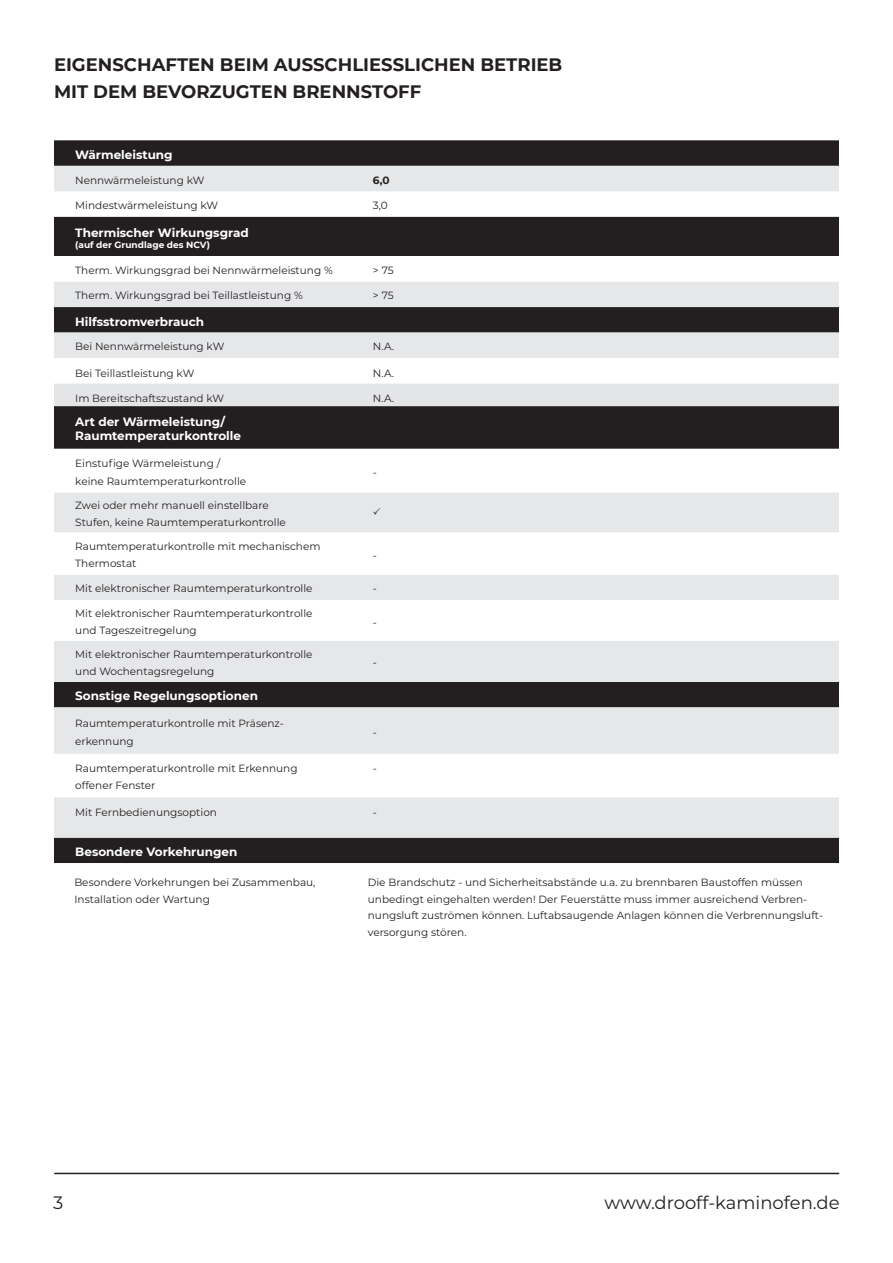
<style>
.page{position:relative;width:893px;height:1263px;background:#fff}
.page>*{position:absolute;margin:0;border:0;box-sizing:border-box;transform-origin:0 0}
.t1{font:700 18px/27px "Montserrat";color:#231f20}
.t2{font:18px "Montserrat";color:#231f20}
.t3{font:700 12px/14.4px "Montserrat";color:#fff}
.t4{font:10.5px/16.5px "Montserrat";color:#231f20}
.t5{font:700 10.5px "Montserrat";color:#231f20}
.t6{font:700 9px "Montserrat";color:#fff}
</style>
<div class="page">
<hr style="left:54px;top:1173px;width:785px;height:1px;background:#231f20">
<div style="left:54px;top:140px;width:785px;height:723px;background:#231f20"></div>
<svg style="left:54px;top:166px;width:785px;height:672px;fill:#e6e7e9"></svg>
<svg style="left:54px;top:256px;width:785px;height:319px"></svg>
<div style="left:54px;top:384px;width:785px;height:22px;background:#e4e5e7"></div>
<svg style="left:54px;top:600px;width:785px;height:41px"></svg>
<svg style="left:590px;top:256px;width:1px;height:26px"></svg>
<svg style="left:374px;top:508px;width:7px;height:7px"></svg>
<h1 class="t1" style="left:54px;top:51px;width:510px">EIGENSCHAFTEN BEIM AUSSCHLIESSLICHEN BETRIEB<br>MIT DEM BEVORZUGTEN BRENNSTOFF</h1>
<p class="t3" style="left:75px;top:147px;width:99px">Wärmeleistung</p>
<p class="t4" style="left:75px;top:171px;width:131px">Nennwärmeleistung kW</p>
<p class="t5" style="left:373px;top:172px;width:18px">6,0</p>
<p class="t4" style="left:75px;top:197px;width:145px">Mindestwärmeleistung kW</p>
<p class="t4" style="left:373px;top:197px;width:16px">3,0</p>
<p class="t3" style="left:75px;top:225px;width:175px">Thermischer Wirkungsgrad</p>
<p class="t6" style="left:75px;top:238px;width:136px">(auf der Grundlage des NCV)</p>
<p class="t4" style="left:75px;top:261px;width:259px">Therm. Wirkungsgrad bei Nennwärmeleistung %</p>
<p class="t4" style="left:373px;top:261px;width:22px">&gt; 75</p>
<p class="t4" style="left:75px;top:287px;width:229px">Therm. Wirkungsgrad bei Teillastleistung %</p>
<p class="t4" style="left:373px;top:287px;width:22px">&gt; 75</p>
<p class="t3" style="left:75px;top:314px;width:130px">Hilfsstromverbrauch</p>
<p class="t4" style="left:75px;top:338px;width:151px">Bei Nennwärmeleistung kW</p>
<p class="t4" style="left:373px;top:338px;width:23px">N.A.</p>
<p class="t4" style="left:75px;top:364px;width:121px">Bei Teillastleistung kW</p>
<p class="t4" style="left:373px;top:364px;width:23px">N.A.</p>
<p class="t4" style="left:75px;top:390px;width:150px">Im Bereitschaftszustand kW</p>
<p class="t4" style="left:373px;top:390px;width:23px">N.A.</p>
<p class="t3" style="left:75px;top:414px;width:167px">Art der Wärmeleistung/<br>Raumtemperaturkontrolle</p>
<p class="t4" style="left:75px;top:454px;width:172px;line-height:18px">Einstufige Wärmeleistung / keine Raumtemperaturkontrolle</p>
<p class="t4" style="left:373px;top:463px;width:6px">-</p>
<p class="t4" style="left:75px;top:497px;width:212px">Zwei oder mehr manuell einstellbare<br>Stufen, keine Raumtemperaturkontrolle</p>
<p class="t4" style="left:75px;top:538px;width:247px">Raumtemperaturkontrolle mit mechanischem<br>Thermostat</p>
<p class="t4" style="left:373px;top:546px;width:6px">-</p>
<p class="t4" style="left:75px;top:580px;width:239px">Mit elektronischer Raumtemperaturkontrolle</p>
<p class="t4" style="left:373px;top:580px;width:6px">-</p>
<p class="t4" style="left:75px;top:605px;width:239px">Mit elektronischer Raumtemperaturkontrolle und Tageszeitregelung</p>
<p class="t4" style="left:373px;top:613px;width:6px">-</p>
<p class="t4" style="left:75px;top:646px;width:239px">Mit elektronischer Raumtemperaturkontrolle und Wochentagsregelung</p>
<p class="t3" style="left:75px;top:688px;width:184px">Sonstige Regelungsoptionen</p>
<p class="t4" style="left:75px;top:713px;width:210px;line-height:18px">Raumtemperaturkontrolle mit Präsenz&shy;erkennung</p>
<p class="t4" style="left:373px;top:654px;width:6px">-</p>
<p class="t4" style="left:373px;top:723px;width:6px">-</p>
<p class="t4" style="left:75px;top:760px;width:224px">Raumtemperaturkontrolle mit Erkennung offener Fenster</p>
<p class="t4" style="left:373px;top:760px;width:6px">-</p>
<p class="t4" style="left:75px;top:804px;width:143px">Mit Fernbedienungsoption</p>
<p class="t4" style="left:373px;top:804px;width:6px">-</p>
<p class="t3" style="left:75px;top:844px;width:164px">Besondere Vorkehrungen</p>
<p class="t4" style="left:368px;top:874px;width:457px">Die Brandschutz - und Sicherheitsabstände u.a. zu brennbaren Baustoffen müssen unbedingt eingehalten werden! Der Feuerstätte muss immer ausreichend Verbren&shy;nungsluft zuströmen können. Luftabsaugende Anlagen können die Verbrennungsluft&shy;versorgung stören.</p>
<p class="t4" style="left:74px;top:874px;width:243px">Besondere Vorkehrungen bei Zusammenbau,<br>Installation oder Wartung</p>
<h1 class="t2" style="left:53px;top:1190px;width:12px">3</h1>
<h1 class="t2" style="left:604px;top:1190px;width:237px">www.drooff-kaminofen.de</h1>
</div>
